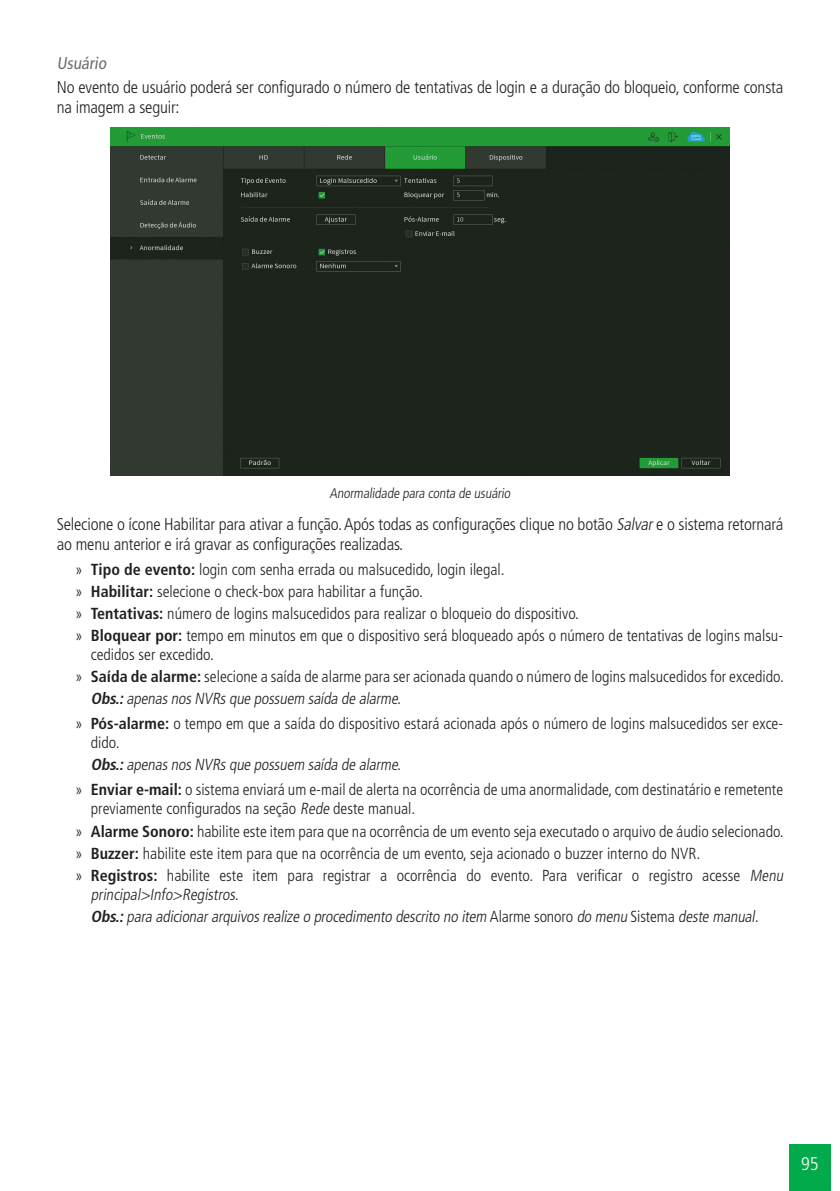
<style>
.page{position:relative;width:840px;height:1191px;background:#fff}
.page>*{position:absolute;margin:0;border:0;box-sizing:border-box;transform-origin:0 0}
.t1{font:300 condensed 18.2px "Frutiger LT Std";color:#fff}
._0__Corpo_de_texto{font:300 condensed 17px/20.4px "Frutiger LT Std";letter-spacing:-.01em;color:#231f20}
._4__Titulo_4{font:condensed 17px "Frutiger LT Std";color:#6c6d70}
.t2{font:300 condensed 16px/19.2px "Frutiger LT Std";color:#231f20}
._0__Corpo_de_texto-2{font:italic 300 condensed 16px "Frutiger LT Std";color:#231f20}
._7__Legenda{font:300 condensed 14px "Frutiger LT Std";color:#231f20}
.s1{font-style:italic}
.s2{font-weight:700}
.s3{font-style:normal}
</style>
<div class="page">
<div style="left:788px;top:1144px;width:42px;height:47px;background:#03aa4b"></div>
<img style="left:111px;top:128px;width:617px;height:347px">
<p class="_4__Titulo_4" style="left:57px;top:54px;width:54px">Usuário</p>
<p class="_0__Corpo_de_texto" style="left:57px;top:77px;width:727px">No evento de usuário poderá ser configurado o número de tentativas de login e a duração do bloqueio, conforme consta na imagem a seguir:</p>
<p class="_7__Legenda" style="left:329px;top:485px;width:185px">Anormalidade para conta de usuário</p>
<p class="_0__Corpo_de_texto" style="left:57px;top:514px;width:727px">Selecione o ícone Habilitar para ativar a função. Após todas as configurações clique no botão <span class="s1">Salvar</span>e o sistema retornará ao menu anterior e irá gravar as configurações realizadas.</p>
<p class="t2" style="left:75px;top:560px;width:431px">» <span class="s2">Tipo de evento:</span> login com senha errada ou malsucedido, login ilegal.</p>
<p class="t2" style="left:75px;top:582px;width:349px">» <span class="s2">Habilitar:</span> selecione o check-box para habilitar a função.</p>
<p class="t2" style="left:75px;top:604px;width:505px">» <span class="s2">Tentativas:</span> número de logins malsucedidos para realizar o bloqueio do dispositivo.</p>
<p class="t2" style="left:91px;top:626px;width:693px;text-indent:-16px">» <span class="s2">Bloquear por:</span> tempo em minutos em que o dispositivo será bloqueado após o número de tentativas de logins malsu&shy;cedidos ser excedido.</p>
<p class="t2" style="left:75px;top:667px;width:709px">» <span class="s2">Saída de alarme:</span> selecione a saída de alarme para ser acionada quando o número de logins malsucedidos for excedido.</p>
<p class="_0__Corpo_de_texto-2" style="left:91px;top:689px;width:314px"><span class="s2">Obs.:</span>apenasnosNVRsque possuem saída de alarme.</p>
<p class="t2" style="left:91px;top:714px;width:693px;text-indent:-16px">» <span class="s2">Pós-alarme:</span> o tempo em que a saída do dispositivo estará acionada após o número de logins malsucedidos ser exce&shy;dido.</p>
<p class="_0__Corpo_de_texto-2" style="left:91px;top:755px;width:314px"><span class="s2">Obs.:</span>apenasnosNVRsque possuem saída de alarme.</p>
<p class="t2" style="left:91px;top:780px;width:693px;text-indent:-16px">» <span class="s2">Enviar e-mail:</span> o sistema enviará um e-mail de alerta na ocorrência de uma anormalidade, com destinatário e remetente previamente configurados na seção <span class="s1">Rede</span> deste manual.</p>
<p class="t2" style="left:75px;top:821px;width:709px">» <span class="s2">Alarme Sonoro:</span> habilite este item para que na ocorrência de um evento seja executado o arquivo de áudio selecionado.</p>
<p class="t2" style="left:75px;top:843px;width:626px">» <span class="s2">Buzzer:</span> habilite este item para que na ocorrência de um evento, seja acionado o buzzer interno do NVR.</p>
<p class="t2" style="left:91px;top:865px;width:696px;text-indent:-16px">» <span class="s2">Registros:</span> habilite este item para registrar a ocorrência do evento. Para verificar o registro acesse <span class="s1">Menu principal&gt;Info&gt;Registros.</span></p>
<p class="_0__Corpo_de_texto-2" style="left:91px;top:907px;width:671px"><span class="s2">Obs.:</span>para adicionararquivosrealize o procedimento descrito no item <span class="s3">A l a r m e s o n o r o</span> do menu <span class="s3">S i s t e m a</span> deste manual.</p>
<p class="t1" style="left:800px;top:1153px;width:19px">95</p>
</div>
